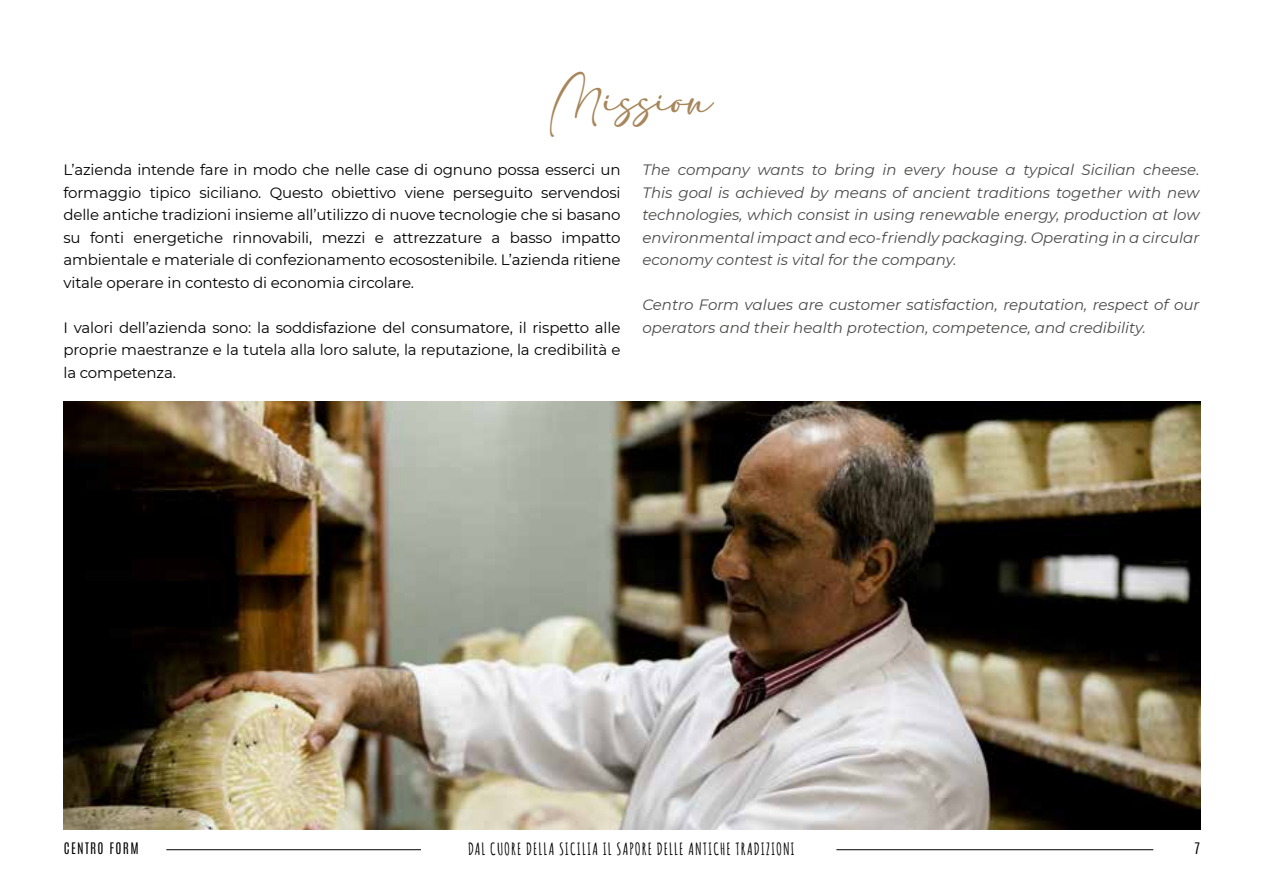
<style>
.page{position:relative;width:1263px;height:893px;background:#fff}
.page>*{position:absolute;margin:0;border:0;box-sizing:border-box;transform-origin:0 0}
.t1{font:33px "adelia";color:#a7865b}
.t2{font:700 16.5px "Amatic";letter-spacing:.1em;color:#000}
.t3{font:15px/22.5px "Montserrat";letter-spacing:-.01em;color:#000;text-align:justify}
.t4{font:italic 15px/22.5px "Montserrat";color:#4a4a49;text-align:justify}
.t5{font:13.5px "Antonio";letter-spacing:.095em;color:#000}
</style>
<div class="page">
<hr style="left:166px;top:849px;width:255px;height:1px;background:#000">
<hr style="left:836px;top:849px;width:317px;height:1px;background:#000">
<img style="left:63px;top:402px;width:1137px;height:427px">
<h1 class="t1" style="left:550px;top:82px;width:164px">Mission</h1>
<p class="t3" style="left:63px;top:158px;width:559px">L’azienda intende fare in modo che nelle case di ognuno possa esserci un formaggio tipico siciliano. Questo obiettivo viene perseguito servendosi delle antiche tradizioni insieme all’utilizzo di nuove tecnologie che si basano su fonti energetiche rinnovabili, mezzi e attrezzature a basso impatto ambientale e materiale di confezionamento ecosostenibile. L’azienda ritiene vitale operare in contesto di economia circolare.</p>
<p class="t3" style="left:63px;top:316px;width:558px">I valori dell’azienda sono: la soddisfazione del consumatore, il rispetto alle proprie maestranze e la tutela alla loro salute, la reputazione, la credibilità e la competenza.</p>
<p class="t4" style="left:642px;top:158px;width:559px">The company wants to bring in every house a typical Sicilian cheese.<br>This goal is achieved by means of ancient traditions together with new technologies, which consist in using renewable energy, production at low environmental impact and eco-friendly packaging. Operating in a circular economy contest is vital for the company.</p>
<p class="t4" style="left:642px;top:293px;width:559px">Centro Form values are customer satisfaction, reputation, respect of our operators and their health protection, competence, and credibility.</p>
<p class="t5" style="left:64px;top:839px;width:76px">CENTRO FORM</p>
<p class="t2" style="left:468px;top:838px;width:327px">DAL CUORE DELLA SICILIA IL SAPORE DELLE ANTICHE TRADIZIONI</p>
<p class="t5" style="left:1194px;top:839px;width:7px">7</p>
</div>
